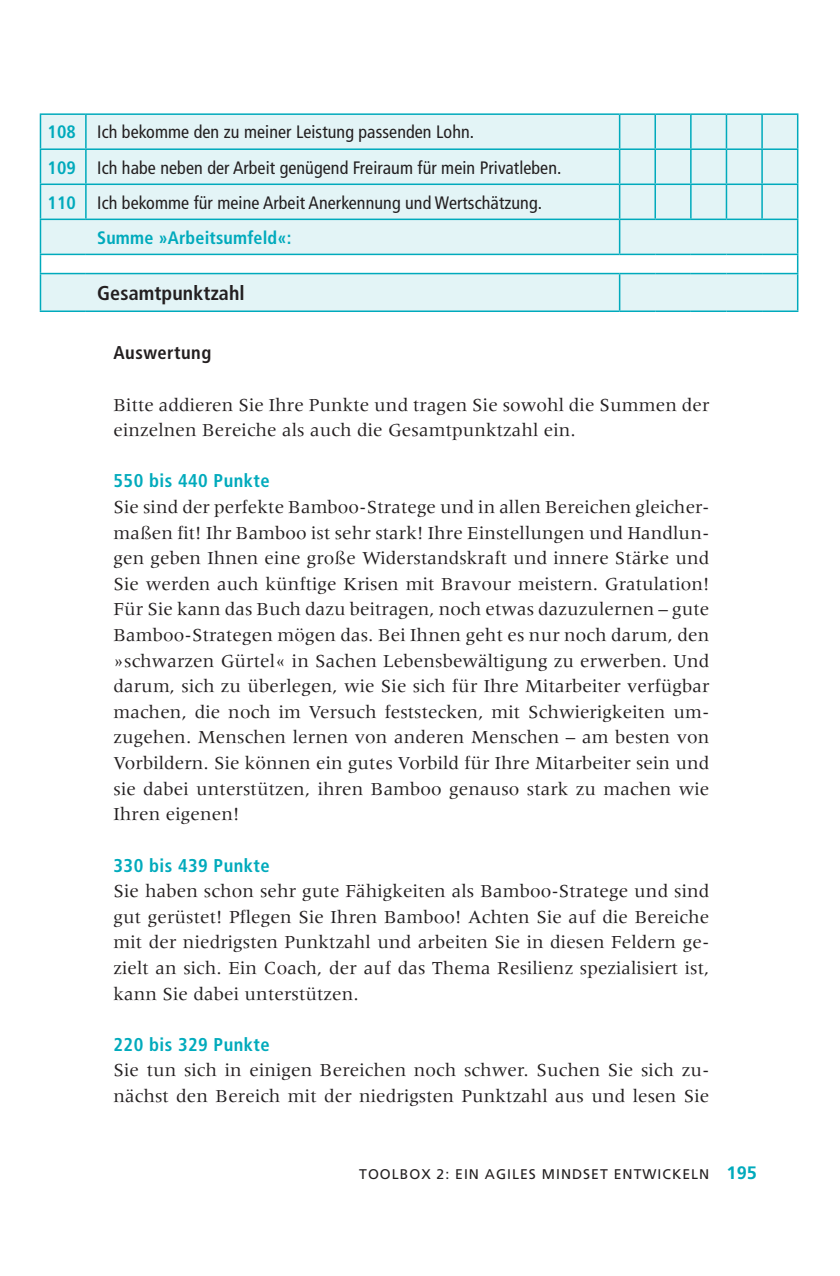
<style>
.page{position:relative;width:840px;height:1276px;background:#fff}
.page>*{position:absolute;margin:0;border:0;box-sizing:border-box;transform-origin:0 0}
.t1{font:700 condensed 20px "Frutiger LT Pro";letter-spacing:.005em;color:#231f20}
.t2{font:19px/25.6px "Meridien LT Std";letter-spacing:.005em;color:#231f20}
.t3{font:700 condensed 18.4px "Frutiger LT Pro";letter-spacing:.025em;color:#00aabc}
.t4{font:700 condensed 18.4px "Frutiger LT Pro";letter-spacing:.025em;color:#231f20}
.t5{font:condensed 18px "Frutiger LT Pro";letter-spacing:.005em;color:#231f20}
.t6{font:700 condensed 18px "Frutiger LT Pro";letter-spacing:.01em;color:#00aabc}
.t7{font:14px "Frutiger LT Std";letter-spacing:.07em;color:#231f20}
.s1{font-weight:700;color:#00aabc}
.s2{font-weight:700;font-size:18px;color:#00aabc}
</style>
<div class="page">
<div style="left:41px;top:115px;width:755px;height:195px;background:#e3f4f6"></div>
<hr style="left:619px;top:219px;width:36px;height:1px;background:#00aabc">
<hr style="left:655px;top:219px;width:35px;height:1px;background:#00aabc">
<hr style="left:690px;top:219px;width:36px;height:1px;background:#00aabc">
<hr style="left:726px;top:219px;width:35px;height:1px;background:#00aabc">
<hr style="left:761px;top:219px;width:37px;height:1px;background:#00aabc">
<hr style="left:796px;top:220px;width:2px;height:34px;background:#00aabc">
<hr style="left:40px;top:219px;width:46px;height:1px;background:#00aabc">
<hr style="left:40px;top:220px;width:1px;height:34px;background:#00aabc">
<hr style="left:86px;top:219px;width:533px;height:1px;background:#00aabc">
<hr style="left:618px;top:220px;width:2px;height:34px;background:#00aabc">
<svg style="left:40px;top:254px;width:758px;height:19px"></svg>
<hr style="left:619px;top:273px;width:36px;height:1px;background:#00aabc">
<hr style="left:655px;top:273px;width:35px;height:1px;background:#00aabc">
<hr style="left:690px;top:273px;width:36px;height:1px;background:#00aabc">
<hr style="left:726px;top:273px;width:35px;height:1px;background:#00aabc">
<hr style="left:761px;top:273px;width:37px;height:1px;background:#00aabc">
<hr style="left:796px;top:274px;width:2px;height:36px;background:#00aabc">
<hr style="left:619px;top:310px;width:36px;height:2px;background:#00aabc">
<hr style="left:655px;top:310px;width:35px;height:2px;background:#00aabc">
<hr style="left:690px;top:310px;width:36px;height:2px;background:#00aabc">
<hr style="left:726px;top:310px;width:35px;height:2px;background:#00aabc">
<hr style="left:761px;top:310px;width:37px;height:2px;background:#00aabc">
<hr style="left:40px;top:273px;width:46px;height:1px;background:#00aabc">
<hr style="left:40px;top:274px;width:1px;height:36px;background:#00aabc">
<hr style="left:86px;top:273px;width:533px;height:1px;background:#00aabc">
<hr style="left:618px;top:274px;width:2px;height:36px;background:#00aabc">
<hr style="left:40px;top:310px;width:46px;height:2px;background:#00aabc">
<hr style="left:86px;top:310px;width:533px;height:2px;background:#00aabc">
<hr style="left:40px;top:113px;width:46px;height:2px;background:#00aabc">
<hr style="left:40px;top:115px;width:1px;height:33px;background:#00aabc">
<hr style="left:86px;top:113px;width:533px;height:2px;background:#00aabc">
<hr style="left:85px;top:115px;width:2px;height:33px;background:#00aabc">
<hr style="left:619px;top:113px;width:36px;height:2px;background:#00aabc">
<hr style="left:618px;top:115px;width:2px;height:33px;background:#00aabc">
<hr style="left:655px;top:113px;width:35px;height:2px;background:#00aabc">
<hr style="left:654px;top:115px;width:1px;height:33px;background:#00aabc">
<hr style="left:690px;top:113px;width:36px;height:2px;background:#00aabc">
<hr style="left:689px;top:115px;width:2px;height:33px;background:#00aabc">
<hr style="left:726px;top:113px;width:35px;height:2px;background:#00aabc">
<hr style="left:725px;top:115px;width:1px;height:33px;background:#00aabc">
<hr style="left:761px;top:113px;width:37px;height:2px;background:#00aabc">
<hr style="left:760px;top:115px;width:2px;height:33px;background:#00aabc">
<hr style="left:796px;top:115px;width:2px;height:33px;background:#00aabc">
<hr style="left:40px;top:148px;width:46px;height:2px;background:#00aabc">
<hr style="left:40px;top:150px;width:1px;height:33px;background:#00aabc">
<hr style="left:86px;top:148px;width:533px;height:2px;background:#00aabc">
<hr style="left:85px;top:150px;width:2px;height:33px;background:#00aabc">
<hr style="left:619px;top:148px;width:36px;height:2px;background:#00aabc">
<hr style="left:618px;top:150px;width:2px;height:33px;background:#00aabc">
<hr style="left:655px;top:148px;width:35px;height:2px;background:#00aabc">
<hr style="left:654px;top:150px;width:1px;height:33px;background:#00aabc">
<hr style="left:690px;top:148px;width:36px;height:2px;background:#00aabc">
<hr style="left:689px;top:150px;width:2px;height:33px;background:#00aabc">
<hr style="left:726px;top:148px;width:35px;height:2px;background:#00aabc">
<hr style="left:725px;top:150px;width:1px;height:33px;background:#00aabc">
<hr style="left:761px;top:148px;width:37px;height:2px;background:#00aabc">
<hr style="left:760px;top:150px;width:2px;height:33px;background:#00aabc">
<hr style="left:796px;top:150px;width:2px;height:33px;background:#00aabc">
<hr style="left:40px;top:183px;width:46px;height:2px;background:#00aabc">
<hr style="left:40px;top:185px;width:1px;height:34px;background:#00aabc">
<hr style="left:86px;top:183px;width:533px;height:2px;background:#00aabc">
<hr style="left:85px;top:185px;width:2px;height:34px;background:#00aabc">
<hr style="left:619px;top:183px;width:36px;height:2px;background:#00aabc">
<hr style="left:618px;top:185px;width:2px;height:34px;background:#00aabc">
<hr style="left:655px;top:183px;width:35px;height:2px;background:#00aabc">
<hr style="left:654px;top:185px;width:1px;height:34px;background:#00aabc">
<hr style="left:690px;top:183px;width:36px;height:2px;background:#00aabc">
<hr style="left:689px;top:185px;width:2px;height:34px;background:#00aabc">
<hr style="left:726px;top:183px;width:35px;height:2px;background:#00aabc">
<hr style="left:725px;top:185px;width:1px;height:34px;background:#00aabc">
<hr style="left:761px;top:183px;width:37px;height:2px;background:#00aabc">
<hr style="left:760px;top:185px;width:2px;height:34px;background:#00aabc">
<hr style="left:796px;top:185px;width:2px;height:34px;background:#00aabc">
<p class="t5" style="left:47px;top:122px;width:428px"><span class="s1">108</span> Ich bekomme den zu meiner Leistung passenden Lohn.</p>
<p class="t5" style="left:47px;top:157px;width:515px"><span class="s1">109</span> Ich habe neben der Arbeit genügend Freiraum für mein Privatleben.</p>
<p class="t5" style="left:47px;top:192px;width:496px"><span class="s1">110</span> Ich bekomme für meine Arbeit Anerkennung und Wertschätzung.</p>
<p class="t6" style="left:97px;top:227px;width:196px">Summe »Arbeitsumfeld«:</p>
<p class="t1" style="left:97px;top:281px;width:149px">Gesamtpunktzahl</p>
<p class="t4" style="left:113px;top:342px;width:99px">Auswertung</p>
<p class="t2" style="left:113px;top:391px;width:597px">Bitte addieren Sie Ihre Punkte und tragen Sie sowohl die Summen der einzelnen Bereiche als auch die Gesamtpunktzahl ein.</p>
<p class="t3" style="left:113px;top:470px;width:158px">550 bis 440 Punkte</p>
<p class="t2" style="left:113px;top:494px;width:597px;text-align:justify">Sie sind der perfekte Bamboo-Stratege und in allen Bereichen gleicher&shy;maßen fit! Ihr Bamboo ist sehr stark! Ihre Einstellungen und Handlun&shy;gen geben Ihnen eine große Widerstandskraft und innere Stärke und Sie werden auch künftige Krisen mit Bravour meistern. Gratulation!<br>Für Sie kann das Buch dazu beitragen, noch etwas dazuzulernen – gute Bamboo-Strategen mögen das. Bei Ihnen geht es nur noch darum, den »schwarzen Gürtel« in Sachen Lebensbewältigung zu erwerben. Und darum, sich zu überlegen, wie Sie sich für Ihre Mitarbeiter verfügbar machen, die noch im Versuch feststecken, mit Schwierigkeiten um&shy;zugehen. Menschen lernen von anderen Menschen – am besten von Vorbildern. Sie können ein gutes Vorbild für Ihre Mitarbeiter sein und sie dabei unterstützen, ihren Bamboo genauso stark zu machen wie Ihren eigenen!</p>
<p class="t3" style="left:113px;top:854px;width:158px">330 bis 439 Punkte</p>
<p class="t2" style="left:113px;top:878px;width:597px;text-align:justify">Sie haben schon sehr gute Fähigkeiten als Bamboo-Stratege und sind gut gerüstet! Pflegen Sie Ihren Bamboo! Achten Sie auf die Bereiche mit der niedrigsten Punktzahl und arbeiten Sie in diesen Feldern ge&shy;zielt an sich. Ein Coach, der auf das Thema Resilienz spezialisiert ist, kann Sie dabei unterstützen.</p>
<p class="t3" style="left:113px;top:1033px;width:158px">220 bis 329 Punkte</p>
<p class="t2" style="left:113px;top:1057px;width:597px">Sie tun sich in einigen Bereichen noch schwer. Suchen Sie sich zu&shy;nächst den Bereich mit der niedrigsten Punktzahl aus und lesen Sie</p>
<p class="t7" style="left:359px;top:1165px;width:399px">TOOLBOX 2: EIN AGILES MINDSET ENTWICKELN <span class="s2">195</span></p>
</div>
